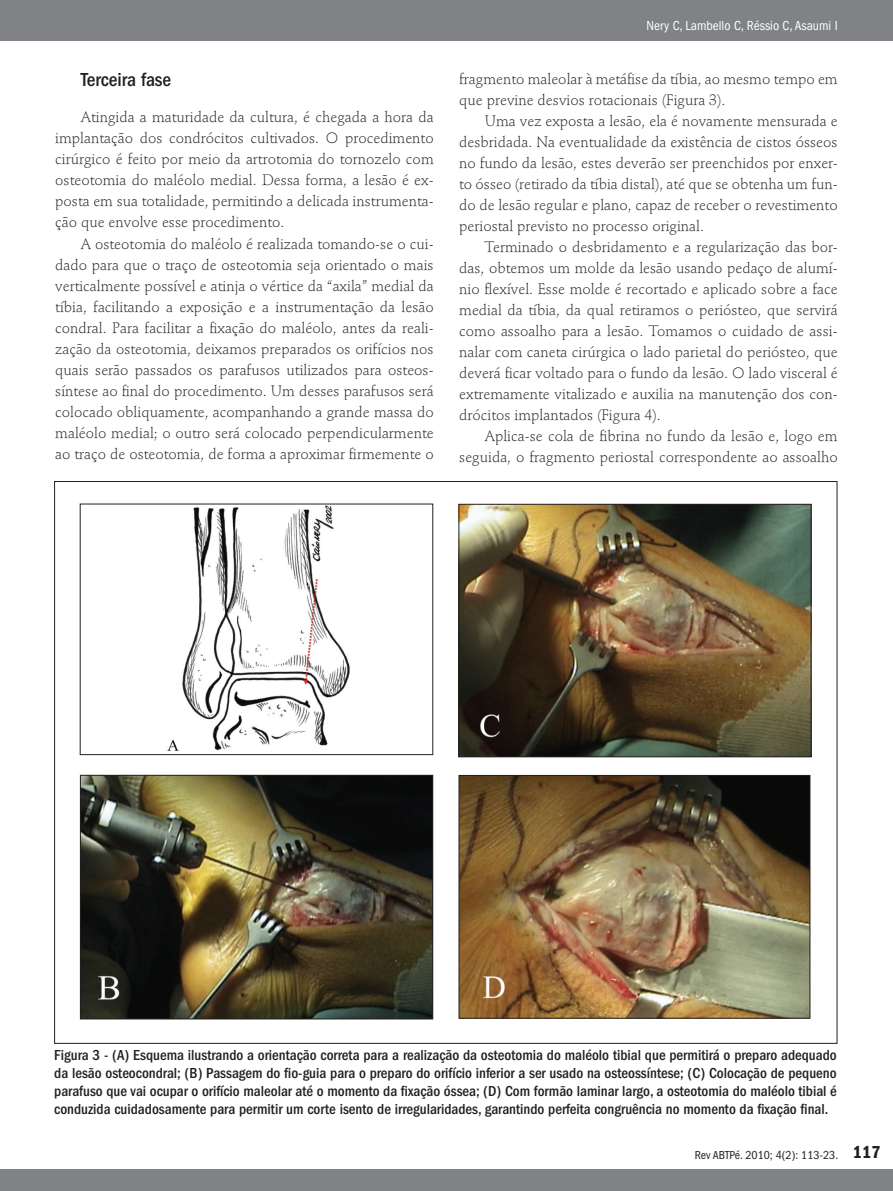
<style>
.page{position:relative;width:893px;height:1191px;background:#fff}
.page>*{position:absolute;margin:0;border:0;box-sizing:border-box;transform-origin:0 0}
._05_2_Sub2{font:500 condensed 19.5px "ITC Franklin Gothic Std";color:#231f20}
.t1{font:18px "ITC Franklin Gothic Std Dm Cd";color:#231f20}
._05_0_Texto_txt{font:300 15px/21px "Stempel Schneidler Std";color:#231f20;text-align:justify}
._06_0_Tabela_título{font:500 condensed 15px/18px "ITC Franklin Gothic Std";color:#231f20;text-align:justify}
.t2{font:condensed 13.5px "ITC Franklin Gothic Std";color:#fff}
.t3{font:condensed 12px "ITC Franklin Gothic Std";color:#231f20}
</style>
<div class="page">
<div style="left:0;top:1169px;width:893px;height:22px;background:#808285"></div>
<div style="left:0;top:0;width:893px;height:40px;background:#808285"></div>
<img style="left:167px;top:506px;width:183px;height:245px">
<img style="left:82px;top:777px;width:349px;height:240px">
<div style="left:80px;top:775px;width:353px;height:244px;border:1px solid #231f20"></div>
<img style="left:460px;top:506px;width:349px;height:249px">
<div style="left:458px;top:504px;width:353px;height:253px;border:1px solid #231f20"></div>
<img style="left:461px;top:777px;width:347px;height:239px">
<div style="left:459px;top:775px;width:351px;height:243px;border:1px solid #231f20"></div>
<p class="_05_2_Sub2" style="left:81px;top:68px;width:92px">Terceira fase</p>
<p class="_05_0_Texto_txt" style="left:55px;top:107px;width:380px;text-indent:26px">Atingida a maturidade da cultura, é chegada a hora da implantação dos condrócitos cultivados. O procedimento cirúrgico é feito por meio da artrotomia do tornozelo com osteotomia do maléolo medial. Dessa forma, a lesão é ex&shy;posta em sua totalidade, permitindo a delicada instrumenta&shy;ção que envolve esse procedimento.</p>
<p class="_05_0_Texto_txt" style="left:55px;top:233px;width:380px;text-indent:26px">A osteotomia do maléolo é realizada tomando-se o cui&shy;dado para que o traço de osteotomia seja orientado o mais verticalmente possível e atinja o vértice da “axila” medial da tíbia, facilitando a exposição e a instrumentação da lesão condral. Para facilitar a fixação do maléolo, antes da reali&shy;zação da osteotomia, deixamos preparados os orifícios nos quais serão passados os parafusos utilizados para osteos&shy;síntese ao final do procedimento. Um desses parafusos será colocado obliquamente, acompanhando a grande massa do maléolo medial; o outro será colocado perpendicularmente ao traço de osteotomia, de forma a aproximar firmemente o</p>
<p class="t2" style="left:647px;top:18px;width:193px">Nery C, Lambello C, Réssio C, Asaumi I</p>
<p class="_05_0_Texto_txt" style="left:459px;top:68px;width:380px">fragmento maleolar à metáfise da tíbia, ao mesmo tempo em que previne desvios rotacionais (Figura 3).</p>
<p class="_05_0_Texto_txt" style="left:459px;top:110px;width:380px;text-indent:26px">Uma vez exposta a lesão, ela é novamente mensurada e desbridada. Na eventualidade da existência de cistos ósseos no fundo da lesão, estes deverão ser preenchidos por enxer&shy;to ósseo (retirado da tíbia distal), até que se obtenha um fun&shy;do de lesão regular e plano, capaz de receber o revestimento periostal previsto no processo original.</p>
<p class="_05_0_Texto_txt" style="left:459px;top:236px;width:380px;text-indent:26px">Terminado o desbridamento e a regularização das bor&shy;das, obtemos um molde da lesão usando pedaço de alumí&shy;nio flexível. Esse molde é recortado e aplicado sobre a face medial da tíbia, da qual retiramos o periósteo, que servirá como assoalho para a lesão. Tomamos o cuidado de assi&shy;nalar com caneta cirúrgica o lado parietal do periósteo, que deverá ficar voltado para o fundo da lesão. O lado visceral é extremamente vitalizado e auxilia na manutenção dos con&shy;drócitos implantados (Figura 4).</p>
<p class="_05_0_Texto_txt" style="left:459px;top:425px;width:380px;text-align:right">Aplica-se cola de fibrina no fundo da lesão e, logo em seguida, o fragmento periostal correspondente ao assoalho</p>
<p class="_06_0_Tabela_título" style="left:54px;top:1046px;width:784px">Figura 3 - (A) Esquema ilustrando a orientação correta para a realização da osteotomia do maléolo tibial que permitirá o preparo adequado da lesão osteocondral; (B) Passagem do fio-guia para o preparo do orifício inferior a ser usado na osteossíntese; (C) Colocação de pequeno parafuso que vai ocupar o orifício maleolar até o momento da fixação óssea; (D) Com formão laminar largo, a osteotomia do maléolo tibial é conduzida cuidadosamente para permitir um corte isento de irregularidades, garantindo perfeita congruência no momento da fixação final.</p>
<p class="t3" style="left:695px;top:1148px;width:145px">Rev ABTPé. 2010; 4(2): 113-23.</p>
<p class="t1" style="left:853px;top:1142px;width:29px">117</p>
</div>
